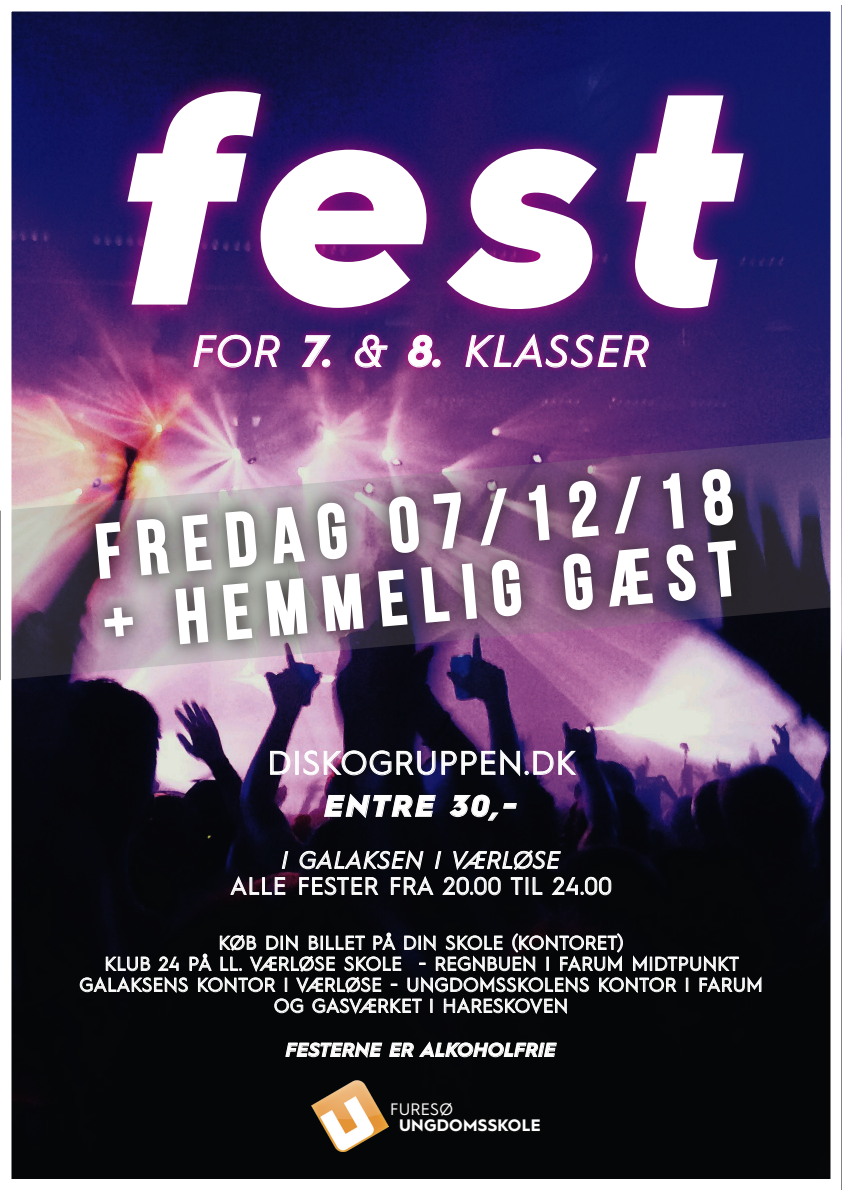
<style>
.page{position:relative;width:842px;height:1191px;background:#fff}
.page>*{position:absolute;margin:0;border:0;box-sizing:border-box;transform-origin:0 0}
.t1{font:italic 900 300px "Hurme Geometric Sans 2";color:#fff}
.t2{font:76px/72px "Bebas Neue";color:#fff}
.t3{font:italic 43.9px "Hurme Geometric Sans 1";letter-spacing:.04em;color:#fff}
.t4{font:33px "Hurme Geometric Sans 1";letter-spacing:.03em;color:#fff}
.t5{font:italic 900 30px "Hurme Geometric Sans 1";letter-spacing:.1em;color:#fff}
.t6{font:24px "Hurme Geometric Sans 1";letter-spacing:.03em;color:#fff}
.t7{font:italic 24px "Hurme Geometric Sans 1";letter-spacing:.03em;color:#fff}
.t8{font:19px/21px "Hurme Geometric Sans 1";letter-spacing:.02em;color:#fff;text-align:center}
.t9{font:italic 700 19px "Hurme Geometric Sans 1";letter-spacing:.02em;color:#fff}
.t10{font:700 16.6px "Hurme Geometric Sans 1";letter-spacing:.015em;color:#fff}
.t11{font:16.6px "Hurme Geometric Sans 1";letter-spacing:.015em;color:#fff}
.s1{font-weight:700}
</style>
<div class="page">
<img style="left:12px;top:6px;width:830px;height:1184px">
<img style="left:12px;top:426px;width:830px;height:267px">
<div style="left:106px;top:68px;width:659px;height:264px;background:#ed028c;opacity:.75"></div>
<img style="left:311px;top:1080px;width:78px;height:71px">
<div style="left:187px;top:327px;width:469px;height:47px;background:#ed028c;opacity:.75"></div>
<svg style="left:193px;top:334px;width:87px;height:34px;background:#90488e"></svg>
<svg style="left:301px;top:335px;width:31px;height:33px"></svg>
<div style="left:322px;top:359px;width:8px;height:8px;border:1px solid #fff;border-radius:50%"></div>
<svg style="left:354px;top:334px;width:34px;height:34px"></svg>
<svg style="left:407px;top:334px;width:26px;height:34px"></svg>
<div style="left:432px;top:359px;width:9px;height:8px;border:1px solid #fff;border-radius:50%"></div>
<svg style="left:465px;top:332px;width:184px;height:36px;background:#7d4088"></svg>
<div style="left:0;top:0;width:841px;height:1190px;border:11px solid #fff"></div>
<svg style="left:270px;top:750px;width:21px;height:25px"></svg>
<div style="left:295px;top:751px;width:4px;height:24px;border:1px solid #fff"></div>
<svg style="left:303px;top:748px;width:274px;height:30px;background:#5b4b66"></svg>
<svg style="left:323px;top:792px;width:113px;height:27px;background:#35323d"></svg>
<svg style="left:449px;top:794px;width:68px;height:27px;background:#27282d"></svg>
<svg style="left:230px;top:850px;width:59px;height:45px;background:#2b252e"></svg>
<svg style="left:299px;top:848px;width:313px;height:47px;background:#35363a"></svg>
<svg style="left:79px;top:932px;width:683px;height:83px;background:#303132"></svg>
<svg style="left:285px;top:1040px;width:98px;height:19px;background:#4a4a4b"></svg>
<svg style="left:389px;top:1040px;width:168px;height:17px;background:#4b4b4c"></svg>
<div style="left:390px;top:1100px;width:152px;height:33px;background:#231f20;opacity:.75"></div>
<img style="left:73px;top:446px;width:690px;height:227px">
<svg style="left:94px;top:521px;width:27px;height:59px;background:#745e6e"></svg>
<svg style="left:136px;top:519px;width:35px;height:57px"></svg>
<svg style="left:181px;top:513px;width:32px;height:59px;background:#a09b9d"></svg>
<svg style="left:224px;top:511px;width:32px;height:58px"></svg>
<svg style="left:389px;top:496px;width:30px;height:57px"></svg>
<svg style="left:432px;top:491px;width:30px;height:59px;background:#91758c"></svg>
<svg style="left:479px;top:487px;width:29px;height:60px;background:#856583"></svg>
<svg style="left:527px;top:483px;width:24px;height:58px"></svg>
<svg style="left:569px;top:481px;width:31px;height:58px;background:#80687f"></svg>
<svg style="left:614px;top:475px;width:28px;height:60px;background:#795a7c"></svg>
<svg style="left:662px;top:472px;width:23px;height:58px"></svg>
<svg style="left:702px;top:469px;width:32px;height:56px"></svg>
<svg style="left:103px;top:606px;width:31px;height:31px"></svg>
<svg style="left:174px;top:586px;width:35px;height:59px"></svg>
<svg style="left:222px;top:582px;width:31px;height:59px;background:#a0a09d"></svg>
<svg style="left:265px;top:505px;width:44px;height:132px;background:#9c9899"></svg>
<svg style="left:318px;top:503px;width:47px;height:129px;background:#978693"></svg>
<svg style="left:377px;top:568px;width:32px;height:59px;background:#5f576b"></svg>
<svg style="left:420px;top:566px;width:31px;height:58px;background:#7f627f"></svg>
<svg style="left:461px;top:562px;width:17px;height:58px"></svg>
<svg style="left:492px;top:560px;width:29px;height:56px"></svg>
<svg style="left:564px;top:553px;width:28px;height:57px"></svg>
<svg style="left:608px;top:545px;width:46px;height:63px;background:#7b647b"></svg>
<svg style="left:665px;top:544px;width:30px;height:57px;background:#74637b"></svg>
<svg style="left:706px;top:539px;width:31px;height:59px;background:#5b5162"></svg>
<h1 class="t1" style="left:121px;top:-11px;width:617px">fest</h1>
<h3 class="t3" style="left:193px;top:320px;width:458px">FOR <span class="s1">7.</span> &amp; <span class="s1">8.</span> KLASSER</h3>
<h2 class="t2" style="left:93px;top:515px;width:641px;rotate:-5deg">FREDAG 07/12/18 + HEMMELIG GÆST</h2>
<h3 class="t4" style="left:268px;top:739px;width:310px">DISKOGRUPPEN.DK</h3>
<h3 class="t5" style="left:325px;top:785px;width:193px">ENTRE 30,-</h3>
<p class="t7" style="left:282px;top:843px;width:280px">I GALAKSEN I VÆRLØSE</p>
<p class="t6" style="left:230px;top:869px;width:383px">ALLE FESTER FRA 20.00 TIL 24.00</p>
<p class="t8" style="left:79px;top:931px;width:685px">KØB DIN BILLET PÅ DIN SKOLE (KONTORET)<br>KLUB 24 PÅ LL. VÆRLØSE SKOLE - REGNBUEN I FARUM MIDTPUNKT GALAKSENS KONTOR I VÆRLØSE - UNGDOMSSKOLENS KONTOR I FARUM OG GASVÆRKET I HARESKOVEN</p>
<p class="t9" style="left:286px;top:1036px;width:271px">FESTERNE ER ALKOHOLFRIE</p>
<p class="t11" style="left:390px;top:1097px;width:65px">FURESØ</p>
<p class="t10" style="left:399px;top:1113px;width:143px">UNGDOMSSKOLE</p>
</div>
